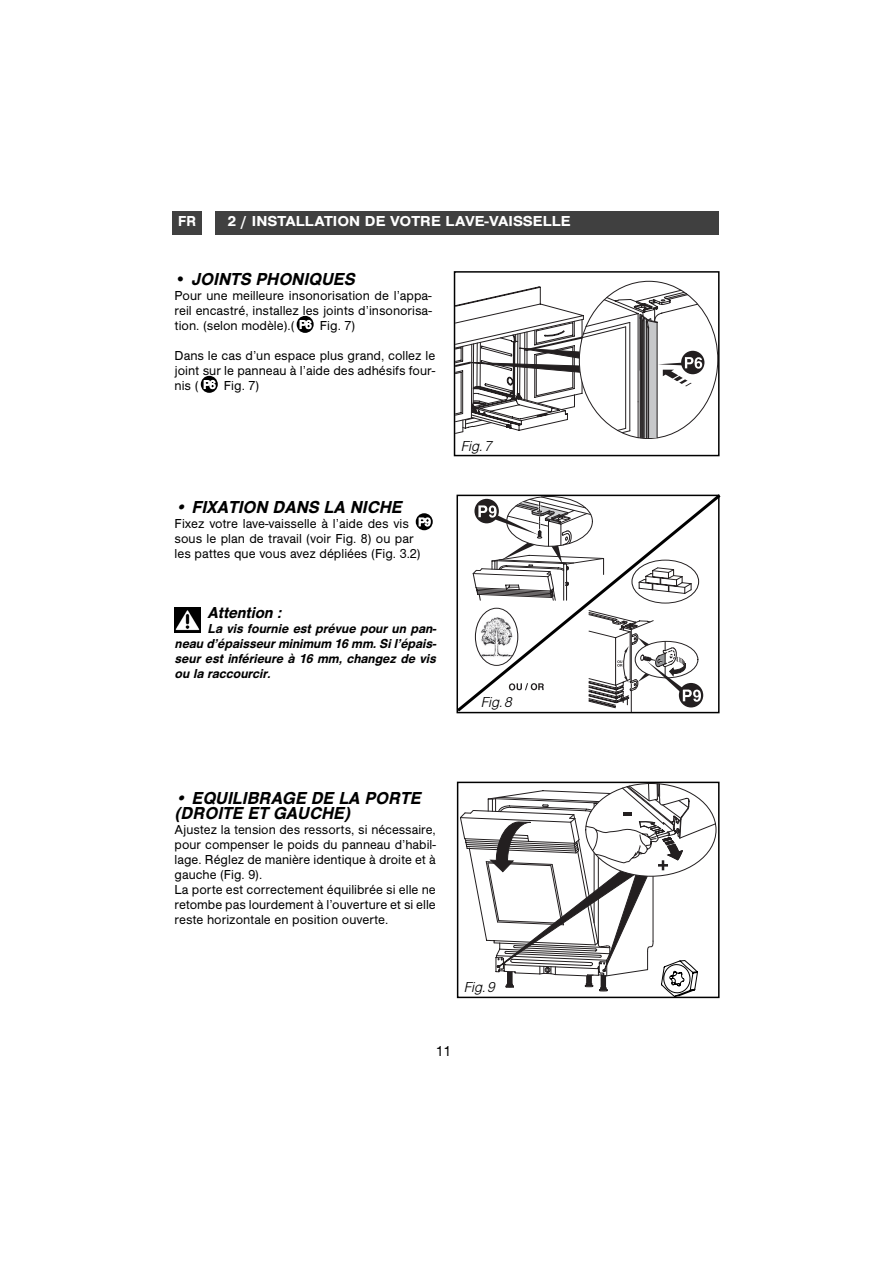
<style>
.page{position:relative;width:893px;height:1263px;background:#fff}
.page>*{position:absolute;margin:0;border:0;box-sizing:border-box;transform-origin:0 0}
.t1{font:italic 500 18px/15px "Nimbus San No 5 T";color:#000}
.t2{font:italic 500 16.5px "Nimbus San No 5 T";color:#000}
.t3{font:500 15px "Nimbus San No 5 T";color:#fff;scale:1.1 1}
.t4{font:italic 15px "Nimbus San No 5 T Ligh";color:#000}
.t5{font:15px "Nimbus San No 5 T";color:#000}
.t6{font:500 15px "Nimbus San No 5 T";color:#fff}
.t7{font:13.5px/15px "Nimbus San No 5 T";color:#000}
.t8{font:italic 500 13.5px/15px "Nimbus San No 5 T";color:#000;text-align:justify}
.t9{font:12px "Nimbus San No 5 T";color:#fff}
.s1{font-style:normal}
</style>
<div class="page">
<div style="left:215px;top:211px;width:504px;height:24px;background:#404040"></div>
<div style="left:172px;top:211px;width:30px;height:24px;background:#404040"></div>
<img style="left:175px;top:607px;width:25px;height:26px">
<div style="left:416px;top:513px;width:17px;height:17px;background:#000;border-radius:50%"></div>
<svg style="left:460px;top:785px;width:256px;height:210px"></svg>
<div style="left:457px;top:782px;width:262px;height:216px;border:2px solid #000"></div>
<div style="left:201px;top:376px;width:17px;height:17px;background:#000;border-radius:50%"></div>
<div style="left:297px;top:316px;width:17px;height:17px;background:#000;border-radius:50%"></div>
<svg style="left:457px;top:281px;width:259px;height:158px"></svg>
<div style="left:454px;top:271px;width:265px;height:185px;border:2px solid #000"></div>
<svg style="left:456px;top:494px;width:265px;height:220px"></svg>
<p class="t6" style="left:178px;top:216px;width:20px">FR</p>
<p class="t3" style="left:228px;top:216px;width:313px">2 / INSTALLATION DE VOTRE LAVE-VAISSELLE</p>
<h1 class="t1" style="left:175px;top:273px;width:185px"><span class="s1">•</span> JOINTS PHONIQUES</h1>
<p class="t7" style="left:175px;top:289px;width:259px;text-align:justify">Pour une meilleure insonorisation de l’appa&shy;reil encastré, installez les joints d’insonorisa&shy;tion. (selon modèle).(</p>
<p class="t9" style="left:299px;top:320px;width:14px">P6</p>
<p class="t7" style="left:320px;top:319px;width:37px">Fig. 7)</p>
<p class="t7" style="left:175px;top:349px;width:262px;text-align:justify">Dans le cas d’un espace plus grand, collez le joint sur le panneau à l’aide des adhésifs four&shy;nis (</p>
<p class="t9" style="left:203px;top:380px;width:14px">P6</p>
<p class="t7" style="left:224px;top:379px;width:37px">Fig. 7)</p>
<h1 class="t1" style="left:175px;top:501px;width:232px">• FIXATION DANS LA NICHE</h1>
<p class="t7" style="left:175px;top:516px;width:247px">Fixez votre lave-vaisselle à l’aide des vis sous le plan de travail (voir Fig. 8) ou par les pattes que vous avez dépliées (Fig. 3.2)</p>
<p class="t9" style="left:418px;top:517px;width:14px">P9</p>
<p class="t2" style="left:208px;top:606px;width:78px">Attention :</p>
<p class="t8" style="left:175px;top:622px;width:265px;text-indent:33px">La vis fournie est prévue pour un pan&shy;neau d’épaisseurminimum 16 mm.Sil’épais&shy;seur est inférieure à 16 mm, changez de vis ou la raccourcir.</p>
<p class="t4" style="left:461px;top:440px;width:35px">Fig.7</p>
<p class="t4" style="left:481px;top:696px;width:35px">Fig.8</p>
<h1 class="t1" style="left:175px;top:792px;width:251px">• EQUILIBRAGE DE LA PORTE (DROITE ET GAUCHE)</h1>
<p class="t7" style="left:175px;top:823px;width:263px">Ajustez la tension des ressorts, si nécessaire, pour compenser le poids du panneau d’habil&shy;lage. Réglez de manière identique à droite et à gauche (Fig. 9).<br>La porte est correctement équilibrée si elle ne retombe pas lourdement à l’ouverture et si elle reste horizontale en position ouverte.</p>
<p class="t4" style="left:464px;top:981px;width:35px">Fig.9</p>
<p class="t5" style="left:436px;top:1045px;width:17px">11</p>
</div>
